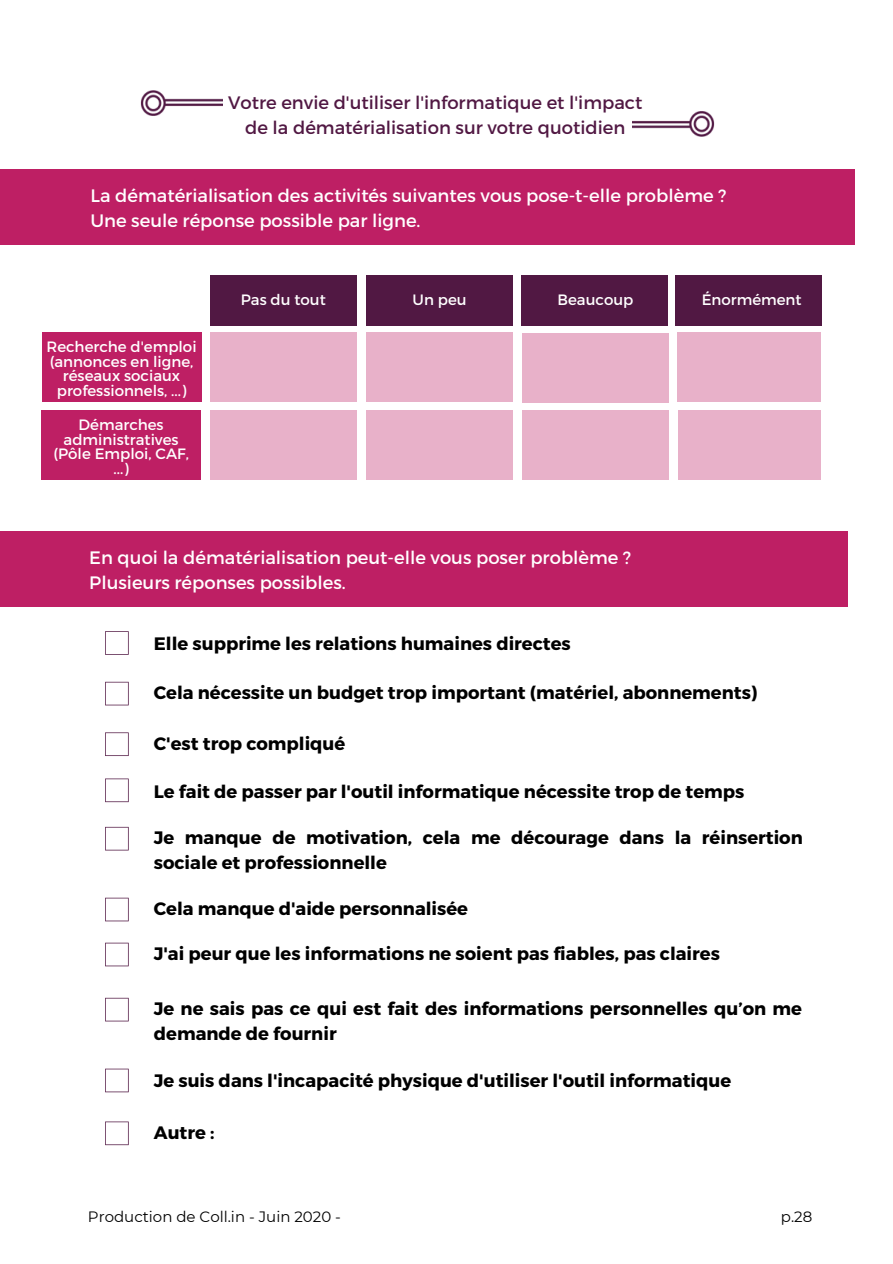
<style>
.page{position:relative;width:893px;height:1264px;background:#fff}
.page>*{position:absolute;margin:0;border:0;box-sizing:border-box;transform-origin:0 0}
.t1{font:700 18px/24.8px "Montserrat";color:#000}
.t2{font:18px/24.8px "Montserrat";color:#fff}
.t3{font:18px/24.8px "Montserrat";color:#511843;text-align:center}
.t4{font:15px/14.5px "Montserrat";color:#fff;text-align:center}
.t5{font:15px "Montserrat";color:#000}
</style>
<div class="page">
<img style="left:140px;top:90px;width:82px;height:26px">
<img style="left:632px;top:111px;width:83px;height:26px">
<div style="left:0;top:169px;width:854px;height:75px;background:#be1f64"></div>
<div style="left:210px;top:275px;width:146px;height:50px;background:#511843"></div>
<div style="left:366px;top:275px;width:146px;height:50px;background:#511843"></div>
<div style="left:521px;top:275px;width:146px;height:50px;background:#511843"></div>
<div style="left:42px;top:332px;width:159px;height:70px;background:#be1f64"></div>
<div style="left:41px;top:410px;width:160px;height:69px;background:#be1f64"></div>
<div style="left:675px;top:275px;width:146px;height:50px;background:#511843"></div>
<div style="left:210px;top:332px;width:146px;height:70px;background:#e8b1c9"></div>
<div style="left:366px;top:332px;width:146px;height:70px;background:#e8b1c9"></div>
<div style="left:522px;top:333px;width:146px;height:69px;background:#e8b1c9"></div>
<div style="left:677px;top:332px;width:144px;height:70px;background:#e8b1c9"></div>
<div style="left:210px;top:410px;width:146px;height:69px;background:#e8b1c9"></div>
<div style="left:366px;top:410px;width:146px;height:69px;background:#e8b1c9"></div>
<div style="left:522px;top:410px;width:146px;height:69px;background:#e8b1c9"></div>
<div style="left:678px;top:410px;width:143px;height:69px;background:#e8b1c9"></div>
<div style="left:0;top:531px;width:848px;height:75px;background:#be1f64"></div>
<svg style="left:105px;top:631px;width:24px;height:23px"></svg>
<svg style="left:105px;top:681px;width:24px;height:24px"></svg>
<svg style="left:105px;top:732px;width:24px;height:24px"></svg>
<svg style="left:105px;top:778px;width:24px;height:24px"></svg>
<svg style="left:105px;top:826px;width:24px;height:24px"></svg>
<svg style="left:105px;top:897px;width:24px;height:24px"></svg>
<svg style="left:105px;top:942px;width:24px;height:24px"></svg>
<svg style="left:105px;top:997px;width:24px;height:24px"></svg>
<svg style="left:105px;top:1068px;width:24px;height:24px"></svg>
<svg style="left:105px;top:1121px;width:24px;height:24px"></svg>
<p class="t3" style="left:228px;top:90px;width:416px">Votre envie d'utiliser l'informatique et l'impact de la dématérialisation sur votre quotidien</p>
<p class="t2" style="left:90px;top:182px;width:637px">La dématérialisation des activités suivantes vous pose-t-elle problème ?<br>Une seule réponse possible par ligne.</p>
<p class="t4" style="left:47px;top:339px;width:151px">Recherche d'emploi (annonces en ligne, réseaux sociaux professionnels, ...)</p>
<p class="t4" style="left:53px;top:417px;width:137px">Démarches administratives (Pôle Emploi, CAF, ...)</p>
<p class="t4" style="left:241px;top:291px;width:86px">Pas du tout</p>
<p class="t4" style="left:412px;top:291px;width:56px">Un peu</p>
<p class="t4" style="left:557px;top:291px;width:77px">Beaucoup</p>
<p class="t2" style="left:89px;top:544px;width:543px">En quoi la dématérialisation peut-elle vous poser problème ?<br>Plusieurs réponses possibles.</p>
<p class="t4" style="left:701px;top:291px;width:101px">Énormément</p>
<p class="t1" style="left:154px;top:630px;width:418px">Elle supprime les relations humaines directes</p>
<p class="t1" style="left:154px;top:679px;width:605px">Cela nécessite un budget trop important (matériel, abonnements)</p>
<p class="t1" style="left:154px;top:730px;width:193px">C'est trop compliqué</p>
<p class="t1" style="left:154px;top:778px;width:592px">Le fait de passer par l'outil informatique nécessite trop de temps</p>
<p class="t1" style="left:154px;top:824px;width:650px">Je manque de motivation, cela me décourage dans la réinsertion sociale et professionnelle</p>
<p class="t1" style="left:154px;top:895px;width:316px">Cela manque d'aide personnalisée</p>
<p class="t1" style="left:154px;top:940px;width:567px">J'ai peur que les informations ne soient pas fiables, pas claires</p>
<p class="t1" style="left:154px;top:995px;width:649px">Je ne sais pas ce qui est fait des informations personnelles qu’on me demande de fournir</p>
<p class="t1" style="left:154px;top:1066px;width:579px">Je suis dans l'incapacité physique d'utiliser l'outil informatique</p>
<p class="t1" style="left:154px;top:1119px;width:62px">Autre :</p>
<p class="t5" style="left:88px;top:1207px;width:254px">Production de Coll.in - Juin 2020 -</p>
<p class="t5" style="left:780px;top:1207px;width:33px">p.28</p>
</div>
